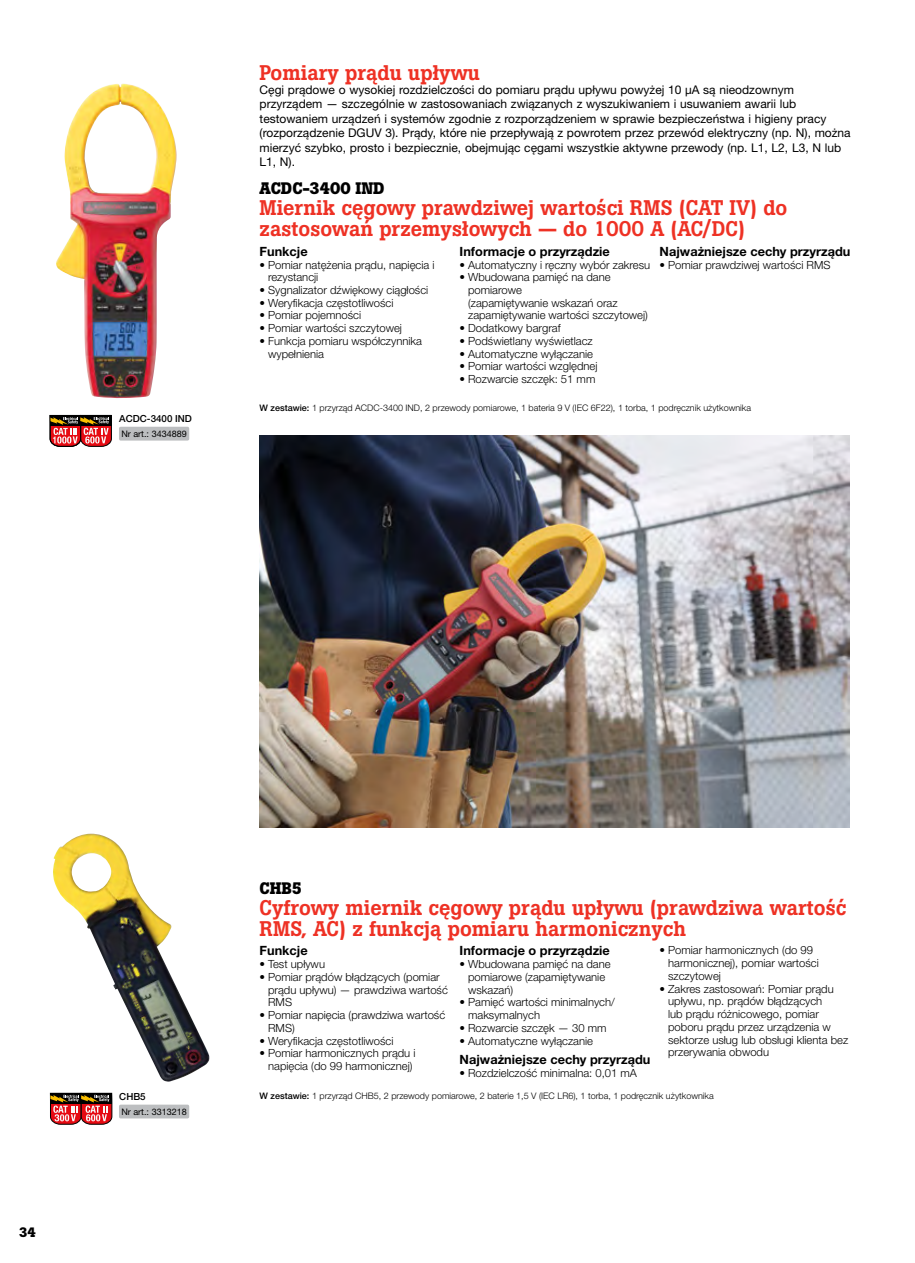
<style>
.page{position:relative;width:915px;height:1263px;background:#fff}
.page>*{position:absolute;margin:0;border:0;box-sizing:border-box;transform-origin:0 0}
.t1{font:500 21px/21px "Boton Pro";color:#ee3124}
.t2{font:700 16.5px "Boton Pro";color:#000}
.t3{font:700 13.5px "Boton Pro";color:#000}
.t4{font:700 12.75px "Helvetica Neue LT Pro";color:#000}
.t5{font:12px/14.4px "Helvetica Neue LT Pro";color:#000}
.t6{font:300 11.25px/12.8px "Helvetica Neue LT Pro";color:#000}
.t7{font:500 9.75px "Helvetica Neue LT Pro";color:#000}
.t8{font:300 9px "Helvetica Neue LT Pro";color:#000}
.t9{font:9px "Helvetica Neue LT Pro";color:#000}
.s1{font-weight:500}
</style>
<div class="page">
<img style="left:56px;top:83px;width:120px;height:316px">
<img style="left:53px;top:834px;width:156px;height:247px">
<img style="left:259px;top:436px;width:589px;height:391px">
<div style="left:119px;top:427px;width:70px;height:14px;background:#bcbec0;border-radius:2px"></div>
<svg style="left:49px;top:415px;width:63px;height:32px;background:#a24b45"></svg>
<div style="left:119px;top:1104px;width:70px;height:14px;background:#bcbec0;border-radius:2px"></div>
<svg style="left:50px;top:1093px;width:62px;height:32px;background:#a44a44"></svg>
<p class="t7" style="left:119px;top:412px;width:74px">ACDC-3400 IND</p>
<p class="t9" style="left:121px;top:428px;width:67px">Nr art.: 3434889</p>
<h1 class="t1" style="left:259px;top:62px;width:222px">Pomiary prądu upływu</h1>
<p class="t5" style="left:259px;top:82px;width:592px">Cęgi prądowe o wysokiej rozdzielczości do pomiaru prądu upływu powyżej 10 μA są nieodzownym przyrządem — szczególnie w zastosowaniach związanych z wyszukiwaniem i usuwaniem awarii lub testowaniem urządzeń i systemów zgodnie z rozporządzeniem w sprawie bezpieczeństwa i higieny pracy (rozporządzenie DGUV 3). Prądy, które nie przepływają z powrotem przez przewód elektryczny (np. N), można mierzyć szybko, prosto i bezpiecznie, obejmując cęgami wszystkie aktywne przewody (np. L1, L2, L3, N lub L1, N).</p>
<h2 class="t2" style="left:259px;top:177px;width:126px">ACDC-3400 IND</h2>
<h1 class="t1" style="left:259px;top:197px;width:529px">Miernik cęgowy prawdziwej wartości RMS (CAT IV) do zastosowań przemysłowych — do 1000 A (AC/DC)</h1>
<p class="t4" style="left:259px;top:243px;width:50px">Funkcje</p>
<p class="t6" style="left:268px;top:258px;width:168px;text-indent:-9px">• Pomiar natężenia prądu, napięcia i rezystancji</p>
<p class="t6" style="left:259px;top:283px;width:170px">• Sygnalizator dźwiękowy ciągłości</p>
<p class="t6" style="left:259px;top:296px;width:135px">• Weryfikacja częstotliwości</p>
<p class="t6" style="left:259px;top:309px;width:103px">• Pomiar pojemności</p>
<p class="t6" style="left:259px;top:322px;width:144px">• Pomiar wartości szczytowej</p>
<p class="t6" style="left:268px;top:334px;width:155px;text-indent:-9px">• Funkcja pomiaru współczynnika wypełnienia</p>
<p class="t4" style="left:659px;top:243px;width:192px">Najważniejsze cechy przyrządu</p>
<p class="t6" style="left:659px;top:258px;width:172px">• Pomiar prawdziwej wartości RMS</p>
<p class="t4" style="left:459px;top:243px;width:152px">Informacje o przyrządzie</p>
<p class="t6" style="left:459px;top:258px;width:192px">• Automatyczny i ręczny wybór zakresu</p>
<p class="t6" style="left:468px;top:271px;width:181px;text-indent:-9px">• Wbudowana pamięć na dane pomiarowe<br>(zapamiętywanie wskazań oraz zapamiętywanie wartości szczytowej)</p>
<p class="t6" style="left:459px;top:322px;width:103px">• Dodatkowy bargraf</p>
<p class="t6" style="left:459px;top:334px;width:135px">• Podświetlany wyświetlacz</p>
<p class="t6" style="left:459px;top:347px;width:135px">• Automatyczne wyłączanie</p>
<p class="t6" style="left:459px;top:360px;width:139px">• Pomiar wartości względnej</p>
<p class="t6" style="left:459px;top:373px;width:137px">• Rozwarcie szczęk: 51 mm</p>
<p class="t8" style="left:259px;top:402px;width:493px"><span class="s1">W zestawie:</span> 1 przyrząd ACDC-3400 IND, 2 przewody pomiarowe, 1 bateria 9 V (IEC 6F22), 1 torba, 1 podręcznik użytkownika</p>
<p class="t3" style="left:19px;top:1224px;width:18px">34</p>
<h2 class="t2" style="left:259px;top:877px;width:44px">CHB5</h2>
<h1 class="t1" style="left:259px;top:897px;width:588px">Cyfrowy miernik cęgowy prądu upływu (prawdziwa wartość<br>RMS, AC) z funkcją pomiaru harmonicznych</h1>
<p class="t4" style="left:259px;top:943px;width:50px">Funkcje</p>
<p class="t6" style="left:259px;top:957px;width:67px">• Test upływu</p>
<p class="t6" style="left:268px;top:970px;width:181px;text-indent:-9px">• Pomiar prądów błądzących (pomiar prądu upływu) — prawdziwa wartość<br>RMS</p>
<p class="t6" style="left:268px;top:1008px;width:178px;text-indent:-9px">• Pomiar napięcia (prawdziwa wartość<br>RMS)</p>
<p class="t6" style="left:259px;top:1034px;width:135px">• Weryfikacja częstotliwości</p>
<p class="t6" style="left:259px;top:1047px;width:157px;text-align:center">• Pomiar harmonicznych prądu i napięcia (do 99 harmonicznej)</p>
<p class="t6" style="left:668px;top:944px;width:152px;text-indent:-9px">• Pomiar harmonicznych (do 99 harmonicznej), pomiar wartości szczytowej</p>
<p class="t6" style="left:668px;top:982px;width:182px;text-indent:-9px">• Zakres zastosowań: Pomiar prądu upływu, np. prądów błądzących<br>lub prądu różnicowego, pomiar poboru prądu przez urządzenia w sektorze usług lub obsługi klienta bez przerywania obwodu</p>
<p class="t4" style="left:459px;top:943px;width:152px">Informacje o przyrządzie</p>
<p class="t6" style="left:468px;top:957px;width:144px;text-indent:-9px">• Wbudowana pamięć na dane pomiarowe (zapamiętywanie wskazań)</p>
<p class="t6" style="left:468px;top:996px;width:148px;text-indent:-9px">• Pamięć wartości minimalnych/ maksymalnych</p>
<p class="t6" style="left:459px;top:1021px;width:148px">• Rozwarcie szczęk — 30 mm</p>
<p class="t6" style="left:459px;top:1034px;width:135px">• Automatyczne wyłączanie</p>
<p class="t4" style="left:459px;top:1051px;width:192px">Najważniejsze cechy przyrządu</p>
<p class="t6" style="left:459px;top:1066px;width:179px">• Rozdzielczość minimalna: 0,01 mA</p>
<p class="t7" style="left:119px;top:1090px;width:28px">CHB5</p>
<p class="t8" style="left:259px;top:1090px;width:455px"><span class="s1">W zestawie:</span> 1 przyrząd CHB5, 2 przewody pomiarowe, 2 baterie 1,5 V (IEC LR6), 1 torba, 1 podręcznik użytkownika</p>
<p class="t9" style="left:121px;top:1106px;width:67px">Nr art.: 3313218</p>
</div>
